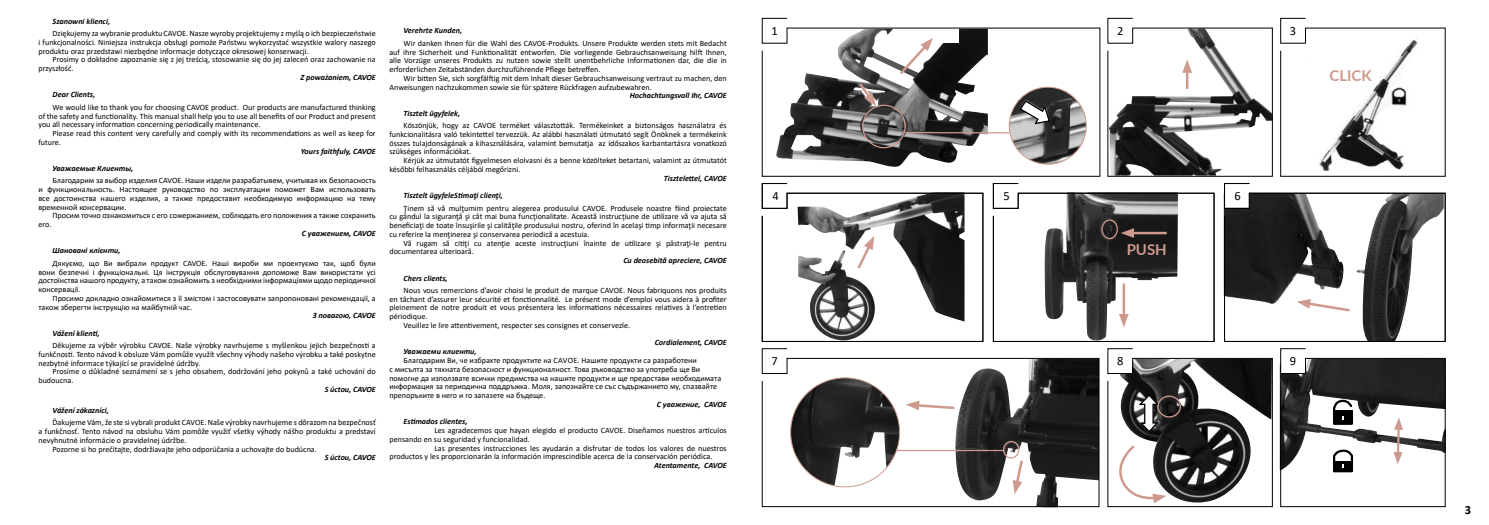
<style>
.page{position:relative;width:1489px;height:525px;background:#fff}
.page>*{position:absolute;margin:0;border:0;box-sizing:border-box;transform-origin:0 0}
.t1{font:700 15px "Lato";color:#cd9a8d}
.t2{font:12.5px "Calibri";color:#000}
.t3{font:700 12.5px "Calibri";color:#000}
.t4{font:8.12px/8.8px "Calibri";color:#000;text-align:justify}
.t5{font:italic 700 8.12px "Calibri";color:#000}
</style>
<div class="page">
<svg style="left:761px;top:348px;width:338px;height:159px"></svg>
<svg style="left:761px;top:17px;width:339px;height:160px"></svg>
<svg style="left:1107px;top:17px;width:166px;height:160px"></svg>
<svg style="left:1280px;top:17px;width:165px;height:160px"></svg>
<svg style="left:1107px;top:348px;width:166px;height:159px"></svg>
<svg style="left:1279px;top:348px;width:166px;height:159px"></svg>
<svg style="left:761px;top:183px;width:222px;height:159px"></svg>
<svg style="left:1223px;top:183px;width:222px;height:159px"></svg>
<svg style="left:992px;top:183px;width:222px;height:159px"></svg>
<p class="t5" style="left:53px;top:15px;width:59px">Szanowni klienci,</p>
<p class="t4" style="left:38px;top:29px;width:339px;text-indent:14px">Dziękujemy za wybranie produktu CAVOE. Nasze wyroby projektujemy z myślą o ich bezpieczeństwie i funkcjonalności. Niniejsza instrukcja obsługi pomoże Państwu wykorzystać wszystkie walory naszego produktu oraz przedstawi niezbędne informacje dotyczące okresowej konserwacji.</p>
<p class="t4" style="left:38px;top:55px;width:339px;text-indent:14px">Prosimy o dokładne zapoznanie się z jej treścią, stosowanie się do jej zaleceń oraz zachowanie na przyszłość.</p>
<p class="t5" style="left:300px;top:71px;width:77px">Z poważaniem, CAVOE</p>
<p class="t5" style="left:53px;top:89px;width:44px">Dear Clients,</p>
<p class="t4" style="left:38px;top:102px;width:339px;text-indent:14px">We would like to thank you for choosing CAVOE product. Our products are manufactured thinking of the safety and functionality. This manual shall help you to use all benefits of our Product and present you all necessary information concerning periodically maintenance.</p>
<p class="t4" style="left:38px;top:129px;width:339px;text-indent:14px">Please read this content very carefully and comply with its recommendations as well as keep for future.</p>
<p class="t5" style="left:301px;top:145px;width:76px">Yours faithfuly, CAVOE</p>
<p class="t5" style="left:53px;top:162px;width:82px">Уважаемые Клиенты,</p>
<p class="t4" style="left:38px;top:176px;width:339px;text-indent:14px">Благодарим за выбор изделия CAVOE. Наши издели разрабатывем, учитывая их безопасность и функциональность. Настоящее руководство по эксплуатации поможет Вам использовать все достоинства нашего изделия, а также предоставит необходимую информацию на тему временной консервации.</p>
<p class="t4" style="left:53px;top:211px;width:325px">Просим точно ознакомиться с его сожержанием, соблюдать его положения а также сохранить</p>
<p class="t4" style="left:38px;top:220px;width:15px">его.</p>
<p class="t5" style="left:302px;top:227px;width:75px">С уважением, CAVOE</p>
<p class="t5" style="left:53px;top:245px;width:69px">Шановані клієнти,</p>
<p class="t4" style="left:38px;top:258px;width:339px;text-indent:14px">Дякуємо, що Ви вибрали продукт CAVOE. Наші вироби ми проектуємо так, щоб були вони безпечні і функціональні. Ця інструкція обслуговування допоможе Вам використати усі достоїнства нашого продукту, а також ознайомить з необхідними інформаціями щодо періодичної консервації.</p>
<p class="t4" style="left:38px;top:293px;width:339px;text-indent:14px">Просимо докладно ознайомитися з її змістом і застосовувати запропоновані рекомендації, а також зберегти інструкцію на майбутній час.</p>
<p class="t5" style="left:313px;top:310px;width:65px">З повагою, CAVOE</p>
<p class="t5" style="left:53px;top:327px;width:48px">Vážení klienti,</p>
<p class="t4" style="left:38px;top:341px;width:339px;text-indent:14px">Děkujeme za výběr výrobku CAVOE. Naše výrobky navrhujeme s myšlenkou jejich bezpečnosti a funkčnosti. Tento návod k obsluze Vám pomůže využít všechny výhody našeho výrobku a také poskytne nezbytné informace týkající se pravidelné údržby.</p>
<p class="t4" style="left:38px;top:367px;width:339px;text-indent:14px">Prosíme o důkladné seznámení se s jeho obsahem, dodržování jeho pokynů a také uchování do budoucna.</p>
<p class="t5" style="left:325px;top:383px;width:53px">S úctou, CAVOE</p>
<p class="t5" style="left:53px;top:404px;width:58px">Vážení zákazníci,</p>
<p class="t4" style="left:53px;top:418px;width:325px">Ďakujeme Vám, že ste si vybrali produkt CAVOE. Naše výrobky navrhujeme s dôrazom na bezpečnosť</p>
<p class="t4" style="left:38px;top:426px;width:339px">a funkčnosť. Tento návod na obsluhu Vám pomôže využiť všetky výhody nášho produktu a predstaví</p>
<p class="t4" style="left:38px;top:435px;width:149px">nevyhnutné informácie o pravidelnej údržbe.</p>
<p class="t4" style="left:53px;top:444px;width:266px">Pozorne si ho prečítajte, dodržiavajte jeho odporúčania a uchovajte do budúcna.</p>
<p class="t5" style="left:325px;top:451px;width:53px">S úctou, CAVOE</p>
<p class="t5" style="left:403px;top:25px;width:60px">Verehrte Kunden,</p>
<p class="t4" style="left:389px;top:38px;width:339px;text-indent:14px">Wir danken Ihnen für die Wahl des CAVOE-Produkts. Unsere Produkte werden stets mit Bedacht auf ihre Sicherheit und Funktionalität entworfen. Die vorliegende Gebrauchsanweisung hilft Ihnen, alle Vorzüge unseres Produkts zu nutzen sowie stellt unentbehrliche Informationen dar, die die in erforderlichen Zeitabständen durchzuführende Pflege betreffen.</p>
<p class="t4" style="left:389px;top:73px;width:339px;text-indent:14px">Wir bitten Sie, sich sorgfälftig mit dem Inhalt dieser Gebrauchsanweisung vertraut zu machen, den<br>Anweisungen nachzukommen sowie sie für spätere Rückfragen aufzubewahren.</p>
<p class="t5" style="left:629px;top:90px;width:98px">Hochachtungsvoll Ihr, CAVOE</p>
<p class="t5" style="left:403px;top:107px;width:58px">Tisztelt ügyfelek,</p>
<p class="t4" style="left:389px;top:121px;width:339px;text-indent:14px">Köszönjük, hogy az CAVOE terméket választották. Termékeinket a biztonságos használatra és funkcionalitásra való tekintettel tervezzük. Az alábbi használati útmutató segít Önöknek a termékeink összes tulajdonságának a kihasználására, valamint bemutatja az időszakos karbantartásra vonatkozó szükséges információkat.</p>
<p class="t4" style="left:389px;top:156px;width:339px;text-indent:14px">Kérjük az útmutatót figyelmesen elolvasni és a benne közölteket betartani, valamint az útmutatót későbbi felhasználás céljából megőrizni.</p>
<p class="t5" style="left:664px;top:172px;width:64px">Tisztelettel, CAVOE</p>
<p class="t5" style="left:403px;top:190px;width:101px">Tisztelt ügyfeleStimaţi clienţi,</p>
<p class="t4" style="left:389px;top:203px;width:339px;text-indent:14px">Ţinem să vă mulţumim pentru alegerea produsului CAVOE. Produsele noastre fiind proiectate cu gândul la siguranţă şi cât mai buna funcţionalitate. Această instrucţiune de utilizare vă va ajuta să beneficiaţi de toate însuşirile şi calităţile produsului nostru, oferind în acelaşi timp informaţii necesare cu referire la menţinerea şi conservarea periodică a acestuia.</p>
<p class="t4" style="left:389px;top:238px;width:339px;text-indent:14px">Vă rugam să citiţi cu atenţie aceste instrucţiuni înainte de utilizare şi păstraţi-le pentru documentarea ulterioară.</p>
<p class="t5" style="left:623px;top:254px;width:105px">Cu deosebită apreciere, CAVOE</p>
<p class="t5" style="left:403px;top:272px;width:46px">Chers clients,</p>
<p class="t4" style="left:403px;top:285px;width:325px">Nous vous remercions d’avoir choisi le produit de marque CAVOE. Nous fabriquons nos produits</p>
<p class="t4" style="left:389px;top:294px;width:339px">en tâchant d’assurer leur sécurité et fonctionnalité. Le présent mode d’emploi vous aidera à profiter</p>
<p class="t4" style="left:389px;top:303px;width:339px">pleinement de notre produit et vous présentera les informations nécessaires relatives à l’entretien</p>
<p class="t4" style="left:389px;top:312px;width:40px">périodique.</p>
<p class="t4" style="left:403px;top:320px;width:228px">Veuillez le lire attentivement, respecter ses consignes et conservezle.</p>
<p class="t5" style="left:654px;top:337px;width:74px">Cordialement, CAVOE</p>
<p class="t5" style="left:403px;top:345px;width:75px">Уважаеми клиенти,</p>
<p class="t4" style="left:389px;top:355px;width:333px;text-align:left;text-indent:14px">Благодарим Ви, че избрахте продуктите на CAVOE. Нашите продукти са разработени<br>с мисълта за тяхната безопасност и функционалност. Това ръководство за употреба ще Ви помогне да използвате всички предимства на нашите продукти и ще предостави необходимата информация за периодична поддръжка. Моля, запознайте се със съдържанието му, спазвайте препоръките в него и го запазете на бъдеще.</p>
<p class="t5" style="left:657px;top:398px;width:71px">С уважение, CAVOE</p>
<p class="t5" style="left:403px;top:415px;width:65px">Estimados clientes,</p>
<p class="t4" style="left:434px;top:425px;width:294px">Les agradecemos que hayan elegido el producto CAVOE. Diseñamos nuestros artículos</p>
<p class="t4" style="left:389px;top:434px;width:142px">pensando en su seguridad y funcionalidad.</p>
<p class="t4" style="left:434px;top:443px;width:294px">Las presentes instrucciones les ayudarán a disfrutar de todos los valores de nuestros</p>
<p class="t4" style="left:389px;top:452px;width:324px">productos y les proporcionarán la información imprescindible acerca de la conservación periódica.</p>
<p class="t5" style="left:654px;top:459px;width:74px">Atentamente, CAVOE</p>
<h2 class="t2" style="left:771px;top:22px;width:8px">1</h2>
<h2 class="t2" style="left:1117px;top:22px;width:8px">2</h2>
<h2 class="t2" style="left:1289px;top:22px;width:8px">3</h2>
<h1 class="t1" style="left:1329px;top:64px;width:44px">CLICK</h1>
<h2 class="t2" style="left:772px;top:187px;width:8px">4</h2>
<h2 class="t2" style="left:1003px;top:187px;width:8px">5</h2>
<h2 class="t2" style="left:1234px;top:187px;width:8px">6</h2>
<h2 class="t2" style="left:771px;top:352px;width:8px">7</h2>
<h1 class="t1" style="left:1126px;top:238px;width:42px">PUSH</h1>
<h2 class="t2" style="left:1117px;top:352px;width:8px">8</h2>
<h2 class="t2" style="left:1289px;top:352px;width:8px">9</h2>
<h2 class="t3" style="left:1464px;top:501px;width:8px">3</h2>
</div>
